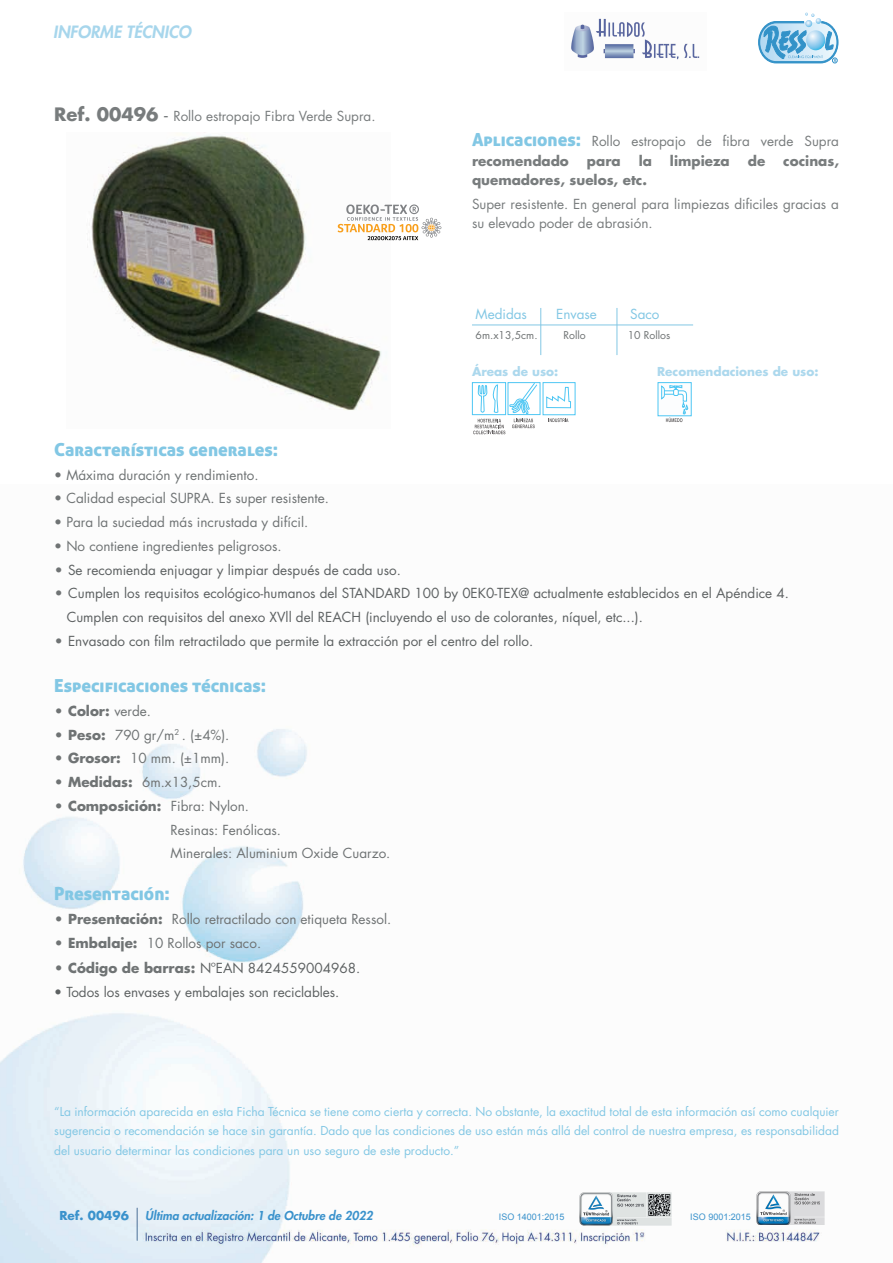
<style>
.page{position:relative;width:893px;height:1263px;background:#fff}
.page>*{position:absolute;margin:0;border:0;box-sizing:border-box;transform-origin:0 0}
.t1{font:18px "Aller Display";color:#82c7e4}
.t2{font:italic 800 16.5px "Futura Std";color:#a7d6ec}
.t3{font:13.5px/23.7px "Futura Std";color:#5d6162}
.t4{font:13.5px/23.7px "Futura Std";color:#6f7374}
.t5{font:13.5px/19.5px "Futura Std";color:#787c7d}
.t6{font:700 13.5px "Futura Std";color:#787c7d}
.t7{font:13.5px "Futura Std";color:#82c7e4}
.t8{font:700 13.5px "Futura Std";color:#6f7374}
.t9{font:12px/19.5px "Futura Std";color:#82c7e4;text-align:justify}
.t10{font:italic 800 12px "Futura Std";color:#3a92cc}
.t11{font:700 12px "Futura Std";color:#acd8ed}
.t12{font:700 12px "Futura Std";color:#3a92cc}
.t13{font:10.5px "Futura Std";color:#6f7374}
.t14{font:9px "Arial";color:#3a92cc}
.s1{font-weight:700;font-size:18px}
.s2{font-size:18px}
.s3{font-family:"Aller Display";font-size:18px;color:#82c7e4}
.s4{font-weight:700}
.s5{font-weight:700;color:#6f7374}
.s6{font-weight:400}
</style>
<div class="page">
<img style="left:0;top:729px;width:825px;height:534px">
<hr style="left:137px;top:1208px;width:1px;height:32px;background:#4b6f97">
<svg style="left:758px;top:12px;width:81px;height:52px"></svg>
<img style="left:571px;top:18px;width:129px;height:42px">
<img style="left:757px;top:1191px;width:68px;height:33px">
<img style="left:579px;top:1192px;width:93px;height:33px">
<hr style="left:540px;top:308px;width:1px;height:47px;background:#82c7e4">
<hr style="left:472px;top:325px;width:221px;height:1px;background:#82c7e4">
<div style="left:472px;top:382px;width:34px;height:33px;background:#60ccf4"></div>
<hr style="left:617px;top:308px;width:1px;height:47px;background:#82c7e4">
<svg style="left:473px;top:382px;width:103px;height:52px"></svg>
<svg style="left:658px;top:382px;width:34px;height:34px"></svg>
<svg style="left:661px;top:385px;width:27px;height:37px"></svg>
<img style="left:87px;top:133px;width:295px;height:277px">
<svg style="left:336px;top:200px;width:106px;height:44px"></svg>
<p class="t2" style="left:53px;top:22px;width:140px">INFORME TÉCNICO</p>
<p class="t5" style="left:54px;top:107px;width:323px"><span class="s1">Ref. 00496</span> <span class="s2">-</span> Rollo estropajo Fibra Verde Supra.</p>
<p class="t5" style="left:472px;top:132px;width:368px"><span class="s3">Aplicaciones:</span> Rollo estropajo de fibra verde Supra <span class="s4">recomendado</span></p>
<p class="t6" style="left:587px;top:152px;width:35px">para</p>
<p class="t6" style="left:639px;top:152px;width:15px">la</p>
<p class="t6" style="left:670px;top:152px;width:61px">limpieza</p>
<p class="t6" style="left:748px;top:152px;width:19px">de</p>
<p class="t6" style="left:783px;top:152px;width:57px">cocinas,</p>
<p class="t6" style="left:472px;top:171px;width:177px">quemadores, suelos, etc.</p>
<p class="t5" style="left:472px;top:194px;width:368px">Super resistente. En general para limpiezas dificiles gracias a su elevado poder de abrasión.</p>
<p class="t7" style="left:476px;top:305px;width:53px">Medidas</p>
<p class="t7" style="left:556px;top:305px;width:42px">Envase</p>
<p class="t7" style="left:630px;top:305px;width:31px">Saco</p>
<p class="t13" style="left:476px;top:328px;width:63px">6m.x13,5cm.</p>
<p class="t13" style="left:563px;top:328px;width:24px">Rollo</p>
<p class="t13" style="left:628px;top:328px;width:44px">10 Rollos</p>
<p class="t11" style="left:472px;top:364px;width:88px">Áreas de uso:</p>
<p class="t11" style="left:657px;top:364px;width:163px">Recomendaciones de uso:</p>
<h1 class="t1" style="left:54px;top:438px;width:225px">Características generales:</h1>
<p class="t4" style="left:54px;top:463px;width:206px">• Máxima duración y rendimiento.</p>
<p class="t4" style="left:54px;top:487px;width:276px">• Calidad especial SUPRA. Es super resistente.</p>
<p class="t4" style="left:54px;top:510px;width:256px">• Para la suciedad más incrustada y difícil.</p>
<p class="t4" style="left:54px;top:534px;width:229px">• No contiene ingredientes peligrosos.</p>
<p class="t3" style="left:54px;top:558px;width:348px"><span class="s5">•</span> Se recomienda enjuagar y limpiar después de cada uso.</p>
<p class="t3" style="left:67px;top:582px;width:724px;text-indent:-12px"><span class="s5">•</span> Cumplen los requisitos ecológico-humanos del STANDARD 100 by 0EK0-TEX@ actualmente establecidos en el Apéndice 4.<br>Cumplen con requisitos del anexo XVll del REACH (incluyendo el uso de colorantes, níquel, etc...).</p>
<p class="t3" style="left:54px;top:629px;width:481px"><span class="s5">•</span> Envasado con film retractilado que permite la extracción por el centro del rollo.</p>
<h1 class="t1" style="left:54px;top:674px;width:213px">Especificaciones técnicas:</h1>
<p class="t8" style="left:54px;top:702px;width:98px">• Color: <span class="s6">verde.</span></p>
<p class="t4" style="left:54px;top:723px;width:177px"><span class="s4">• Peso:</span> 790 gr/m<sup>2</sup> . (±4%).</p>
<p class="t4" style="left:54px;top:747px;width:177px"><span class="s4">• Grosor:</span> 10 mm. (±1mm).</p>
<p class="t4" style="left:54px;top:770px;width:169px"><span class="s4">• Medidas:</span> 6m.x13,5cm.</p>
<p class="t4" style="left:171px;top:794px;width:221px;text-indent:-116px"><span class="s4">• Composición:</span> Fibra: Nylon.<br>Resinas: Fenólicas.<br>Minerales: Aluminium Oxide Cuarzo.</p>
<h1 class="t1" style="left:54px;top:882px;width:117px">Presentación:</h1>
<p class="t4" style="left:54px;top:907px;width:339px"><span class="s4">• Presentación:</span> Rollo retractilado con etiqueta Ressol.</p>
<p class="t4" style="left:54px;top:931px;width:208px"><span class="s4">• Embalaje:</span> 10 Rollos por saco.</p>
<p class="t3" style="left:54px;top:956px;width:307px"><span class="s5">• Código de barras:</span> NºEAN 8424559004968.</p>
<p class="t3" style="left:54px;top:980px;width:287px">• Todos los envases y embalajes son reciclables.</p>
<p class="t9" style="left:54px;top:1102px;width:786px">“La información aparecida en esta Ficha Técnica se tiene como cierta y correcta. No obstante, la exactitud total de esta información así como cualquier sugerencia o recomendación se hace sin garantía. Dado que las condiciones de uso están más allá del control de nuestra empresa, es responsabilidad del usuario determinar las condiciones para un uso seguro de este producto.”</p>
<p class="t12" style="left:59px;top:1207px;width:71px">Ref. 00496</p>
<p class="t10" style="left:145px;top:1208px;width:229px">Última actualización: 1 de Octubre de 2022</p>
<p class="t14" style="left:499px;top:1211px;width:67px">ISO 14001:2015</p>
<p class="t14" style="left:690px;top:1211px;width:62px">ISO 9001:2015</p>
</div>
